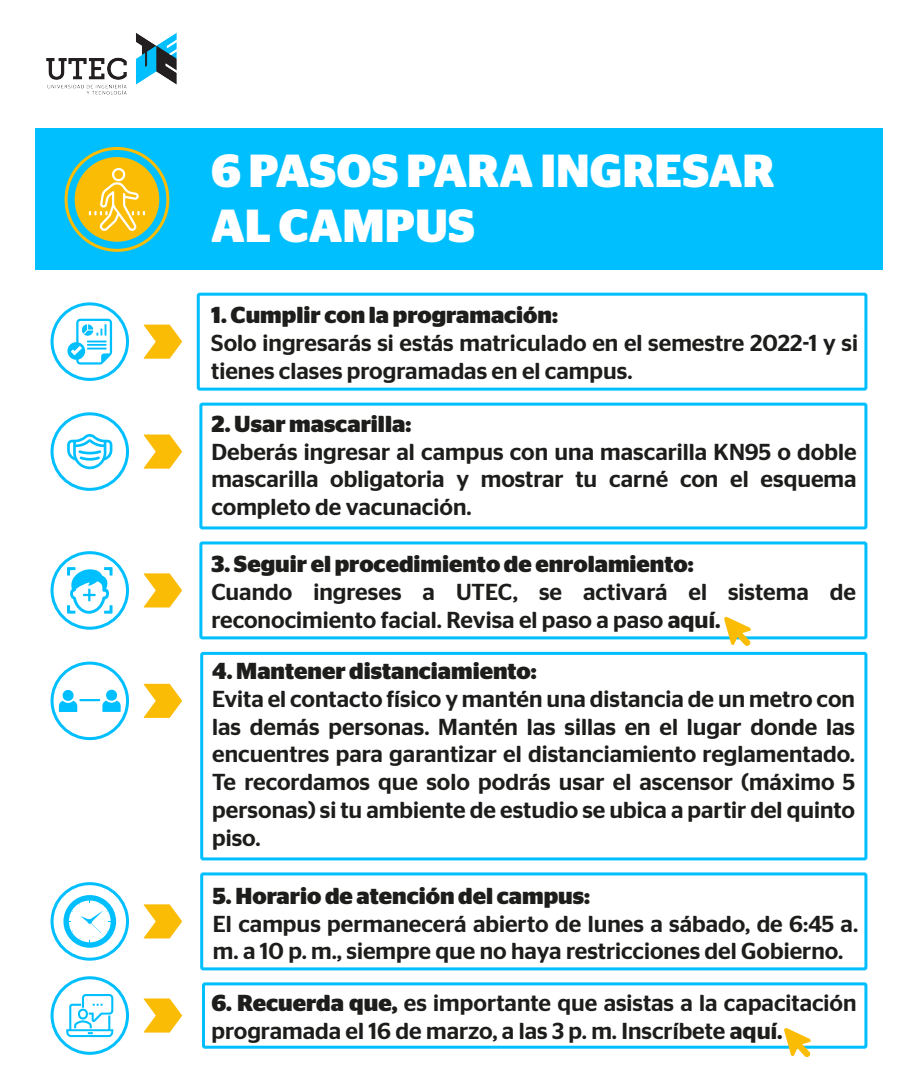
<style>
.page{position:relative;width:918px;height:1084px;background:#fff}
.page>*{position:absolute;margin:0;border:0;box-sizing:border-box;transform-origin:0 0}
.t1{font:700 46.2px/55.5px "Stag Sans";color:#fff}
.t2{font:500 23.1px/27.8px "Stag Sans";color:#1d1d1b}
.t3{font:700 23.1px "Stag Sans";color:#1d1d1b}
.s1{font-weight:600}
.s2{font-weight:700}
</style>
<div class="page">
<img style="left:46px;top:32px;width:131px;height:63px">
<div style="left:35px;top:128px;width:848px;height:142px;background:#00bfff"></div>
<div style="left:75px;top:157px;width:84px;height:85px;background:#fbbc05;border-radius:50%"></div>
<div style="left:65px;top:147px;width:104px;height:105px;border:3px solid #fbbc05;border-radius:50%"></div>
<svg style="left:89px;top:168px;width:56px;height:63px"></svg>
<div style="left:197px;top:292px;width:670px;height:98px;border:3px solid #00bfff;border-radius:2px"></div>
<svg style="left:144px;top:324px;width:38px;height:34px"></svg>
<svg style="left:52px;top:304px;width:76px;height:75px"></svg>
<div style="left:51px;top:302px;width:78px;height:79px;border:3px solid #00bfff;border-radius:50%"></div>
<svg style="left:67px;top:318px;width:45px;height:46px"></svg>
<div style="left:199px;top:402px;width:668px;height:127px;border:3px solid #00bfff;border-radius:2px"></div>
<svg style="left:144px;top:434px;width:38px;height:34px"></svg>
<div style="left:51px;top:412px;width:78px;height:78px;border:3px solid #00bfff;border-radius:50%"></div>
<div style="left:199px;top:541px;width:668px;height:98px;border:3px solid #00bfff;border-radius:2px"></div>
<svg style="left:144px;top:573px;width:38px;height:34px"></svg>
<div style="left:51px;top:551px;width:78px;height:78px;border:3px solid #00bfff;border-radius:50%"></div>
<svg style="left:724px;top:616px;width:27px;height:29px"></svg>
<svg style="left:67px;top:434px;width:45px;height:36px"></svg>
<div style="left:200px;top:651px;width:667px;height:209px;border:3px solid #00bfff;border-radius:2px"></div>
<svg style="left:144px;top:683px;width:38px;height:34px"></svg>
<div style="left:51px;top:661px;width:78px;height:79px;border:3px solid #00bfff;border-radius:50%"></div>
<svg style="left:59px;top:689px;width:18px;height:22px"></svg>
<svg style="left:102px;top:689px;width:19px;height:22px"></svg>
<hr style="left:79px;top:698px;width:21px;height:3px;background:#00bfff">
<div style="left:200px;top:872px;width:667px;height:98px;border:3px solid #00bfff;border-radius:2px"></div>
<svg style="left:144px;top:904px;width:38px;height:34px"></svg>
<svg style="left:52px;top:883px;width:76px;height:75px"></svg>
<div style="left:51px;top:881px;width:78px;height:79px;border:3px solid #00bfff;border-radius:50%"></div>
<svg style="left:63px;top:894px;width:53px;height:53px"></svg>
<div style="left:69px;top:900px;width:42px;height:42px;background:#fff;border-radius:50%"></div>
<svg style="left:79px;top:910px;width:32px;height:32px"></svg>
<div style="left:202px;top:982px;width:665px;height:66px;border:3px solid #00bfff;border-radius:2px"></div>
<svg style="left:144px;top:998px;width:38px;height:34px"></svg>
<svg style="left:52px;top:977px;width:76px;height:75px"></svg>
<div style="left:51px;top:975px;width:78px;height:79px;border:3px solid #00bfff;border-radius:50%"></div>
<svg style="left:66px;top:993px;width:47px;height:43px"></svg>
<svg style="left:784px;top:1028px;width:27px;height:28px"></svg>
<svg style="left:67px;top:567px;width:46px;height:47px"></svg>
<h1 class="t1" style="left:211px;top:143px;width:565px">6 PASOS PARA INGRESAR<br>AL CAMPUS</h1>
<p class="t3" style="left:211px;top:302px;width:348px">1. Cumplir con la programación:</p>
<p class="t2" style="left:211px;top:329px;width:648px">Solo ingresarás si estás matriculado en el semestre 2022-1 y si tienes clases programadas en el campus.</p>
<p class="t3" style="left:211px;top:410px;width:201px">2. Usar mascarilla:</p>
<p class="t2" style="left:211px;top:437px;width:647px;text-align:justify">Deberás ingresar al campus con una mascarilla KN95 o doble mascarilla obligatoria y mostrar tu carné con el esquema completo de vacunación.</p>
<p class="t3" style="left:211px;top:550px;width:484px">3. Seguir el procedimiento de enrolamiento:</p>
<p class="t2" style="left:211px;top:577px;width:646px">Cuando ingreses a UTEC, se activará el sistema de reconocimiento facial. Revisa el paso a paso <span class="s1">aquí.</span></p>
<p class="t3" style="left:212px;top:657px;width:326px">4. Mantener distanciamiento:</p>
<p class="t2" style="left:212px;top:684px;width:645px;text-align:justify">Evita el contacto físico y mantén una distancia de un metro con las demás personas. Mantén las sillas en el lugar donde las encuentres para garantizar el distanciamiento reglamentado.<br>Te recordamos que solo podrás usar el ascensor (máximo 5 personas) si tu ambiente de estudio se ubica a partir del quinto piso.</p>
<p class="t3" style="left:213px;top:882px;width:379px">5. Horario de atención del campus:</p>
<p class="t2" style="left:213px;top:909px;width:647px">El campus permanecerá abierto de lunes a sábado, de 6:45 a. m. a 10 p. m., siempre que no haya restricciones del Gobierno.</p>
<p class="t2" style="left:211px;top:988px;width:647px"><span class="s2">6. Recuerda que,</span> es importante que asistas a la capacitación programada el 16 de marzo, a las 3 p. m. Inscríbete <span class="s1">aquí.</span></p>
</div>
